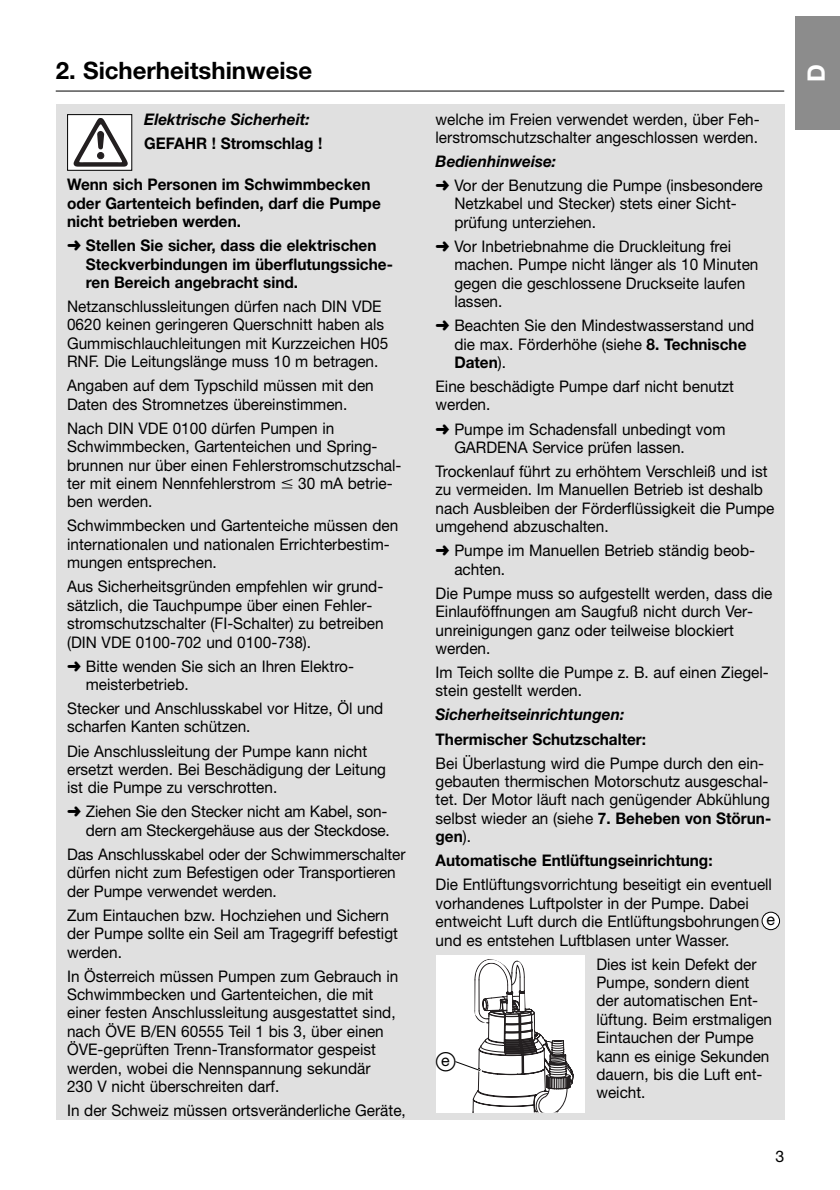
<style>
.page{position:relative;width:840px;height:1190px;background:#fff}
.page>*{position:absolute;margin:0;border:0;box-sizing:border-box;transform-origin:0 0}
.t1{font:700 24px "Helvetica Neue";color:#000}
.t2{font:700 24px "Helvetica Neue";color:#fff}
.t3{font:20px "European Pi One";color:#fff}
.t4{font:16px/18.4px "Helvetica Neue";color:#000;scale:.96 1}
.t5{font:700 16px/18.4px "Helvetica Neue";color:#000;scale:.96 1}
.t6{font:italic 700 16px "Helvetica Neue";color:#000;scale:.96 1}
.t7{font:16px "Helvetica Neue";color:#000}
.s1{font-family:"European Pi Two"}
.s2{font-weight:700;font-style:italic}
.s3{font-weight:700}
.s4{font-family:"Helvetica Neue";font-size:16px;color:#000}
</style>
<div class="page">
<div style="left:56px;top:105px;width:728px;height:1015px;background:#e0e0e0"></div>
<div style="left:436px;top:955px;width:148px;height:157px;background:#fff"></div>
<div style="left:796px;top:17px;width:44px;height:113px;background:#8c8c8c"></div>
<svg style="left:55px;top:90px;width:730px;height:81px"></svg>
<div style="left:763px;top:913px;width:16px;height:16px;background:#fff;border-radius:50%"></div>
<div style="left:762px;top:912px;width:18px;height:18px;border:2px solid #000;border-radius:50%"></div>
<svg style="left:449px;top:959px;width:125px;height:153px"></svg>
<h1 class="t1" style="left:56px;top:62px;width:258px">2. Sicherheitshinweise</h1>
<h1 class="t2" style="left:808px;top:82px;width:19px;rotate:-90deg">D</h1>
<p class="t6" style="left:144px;top:113px;width:174px">Elektrische Sicherheit:</p>
<p class="t5" style="left:144px;top:135px;width:187px">GEFAHR ! Stromschlag !</p>
<p class="t5" style="left:67px;top:177px;width:328px">Wenn sich Personen im Schwimmbecken oder Gartenteich befinden, darf die Pumpe nicht betrieben werden.</p>
<p class="t5" style="left:86px;top:238px;width:321px;text-indent:-19px">➜ Stellen Sie sicher, dass die elektrischen<br>Steckverbindungen im überflutungssiche&shy;ren Bereich angebracht sind.</p>
<p class="t4" style="left:67px;top:299px;width:336px">Netzanschlussleitungen dürfen nach DIN VDE 0620 keinen geringeren Querschnitt haben als Gummischlauchleitungen mit Kurzzeichen H05<br>RNF. Die Leitungslänge muss 10 m betragen.</p>
<p class="t4" style="left:67px;top:378px;width:321px">Angaben auf dem Typschild müssen mit den<br>Daten des Stromnetzes übereinstimmen.</p>
<p class="t4" style="left:67px;top:420px;width:350px">Nach DIN VDE 0100 dürfen Pumpen in Schwimmbecken, Gartenteichen und Spring&shy;brunnen nur über einen Fehlerstromschutzschal&shy;ter mit einem Nennfehlerstrom <span class="s1">-</span> 30 mA betrie&shy;ben werden.</p>
<p class="t4" style="left:67px;top:518px;width:346px">Schwimmbecken und Gartenteiche müssen den internationalen und nationalen Errichterbestim&shy;mungen entsprechen.</p>
<p class="t4" style="left:67px;top:579px;width:331px">Aus Sicherheitsgründen empfehlen wir grund&shy;sätzlich, die Tauchpumpe über einen Fehler&shy;stromschutzschalter (FI-Schalter) zu betreiben (DIN VDE 0100-702 und 0100-738).</p>
<p class="t4" style="left:86px;top:658px;width:281px;text-indent:-19px">➜ Bitte wenden Sie sich an Ihren Elektro&shy;meisterbetrieb.</p>
<p class="t4" style="left:67px;top:701px;width:331px">Stecker und Anschlusskabel vor Hitze, Öl und scharfen Kanten schützen.</p>
<p class="t4" style="left:67px;top:743px;width:334px">Die Anschlussleitung der Pumpe kann nicht ersetzt werden. Bei Beschädigung der Leitung ist die Pumpe zu verschrotten.</p>
<p class="t4" style="left:67px;top:804px;width:338px;text-align:right">➜ Ziehen Sie den Stecker nicht am Kabel, son&shy;dern am Steckergehäuse aus der Steckdose.</p>
<p class="t4" style="left:67px;top:847px;width:354px">Das Anschlusskabel oder der Schwimmerschalter dürfen nicht zum Befestigen oder Transportieren der Pumpe verwendet werden.</p>
<p class="t4" style="left:67px;top:907px;width:346px">Zum Eintauchen bzw. Hochziehen und Sichern der Pumpe sollte ein Seil am Tragegriff befestigt werden.</p>
<p class="t4" style="left:67px;top:968px;width:347px">In Österreich müssen Pumpen zum Gebrauch in Schwimmbecken und Gartenteichen, die mit einer festen Anschlussleitung ausgestattet sind, nach ÖVE B/EN 60555 Teil 1 bis 3, über einen ÖVE-geprüften Trenn-Transformator gespeist werden, wobei die Nennspannung sekundär 230 V nicht überschreiten darf.</p>
<p class="t4" style="left:67px;top:1103px;width:354px">In der Schweiz müssen ortsveränderliche Geräte,</p>
<p class="t4" style="left:436px;top:111px;width:339px">welche im Freien verwendet werden, über Feh&shy;lerstromschutzschalter angeschlossen werden.</p>
<p class="t4" style="left:436px;top:151px;width:342px;line-height:24px"><span class="s2">Bedienhinweise:<br></span>➜ Vor der Benutzung die Pumpe (insbesondere</p>
<p class="t4" style="left:454px;top:196px;width:296px">Netzkabel und Stecker) stets einer Sicht&shy;prüfung unterziehen.</p>
<p class="t4" style="left:454px;top:239px;width:318px;text-indent:-19px">➜ Vor Inbetriebnahme die Druckleitung frei machen. Pumpe nicht länger als 10 Minuten gegen die geschlossene Druckseite laufen lassen.</p>
<p class="t4" style="left:454px;top:318px;width:314px;text-indent:-19px">➜ Beachten Sie den Mindestwasserstand und die max. Förderhöhe (siehe <span class="s3">8. Technische<br>Daten</span>).</p>
<p class="t4" style="left:436px;top:379px;width:312px">Eine beschädigte Pumpe darf nicht benutzt werden.</p>
<p class="t4" style="left:454px;top:421px;width:284px;text-indent:-19px">➜ Pumpe im Schadensfall unbedingt vom<br>GARDENA Service prüfen lassen.</p>
<p class="t4" style="left:436px;top:464px;width:355px">Trockenlauf führt zu erhöhtem Verschleiß und ist zu vermeiden. Im Manuellen Betrieb ist deshalb nach Ausbleiben der Förderflüssigkeit die Pumpe umgehend abzuschalten.</p>
<p class="t4" style="left:454px;top:543px;width:315px;text-indent:-19px">➜ Pumpe im Manuellen Betrieb ständig beob&shy;achten.</p>
<p class="t4" style="left:436px;top:585px;width:352px">Die Pumpe muss so aufgestellt werden, dass die Einlauföffnungen am Saugfuß nicht durch Ver&shy;unreinigungen ganz oder teilweise blockiert werden.</p>
<p class="t4" style="left:436px;top:665px;width:349px">Im Teich sollte die Pumpe z. B. auf einen Ziegel&shy;stein gestellt werden.</p>
<p class="t6" style="left:436px;top:709px;width:198px">Sicherheitseinrichtungen:</p>
<p class="t5" style="left:436px;top:731px;width:221px">Thermischer Schutzschalter:</p>
<p class="t4" style="left:436px;top:755px;width:351px">Bei Überlastung wird die Pumpe durch den ein&shy;gebauten thermischen Motorschutz ausgeschal&shy;tet. Der Motor läuft nach genügender Abkühlung selbst wieder an (siehe <span class="s3">7. Beheben von Störun&shy;gen</span>).</p>
<p class="t5" style="left:436px;top:853px;width:290px">Automatische Entlüftungseinrichtung:</p>
<p class="t4" style="left:436px;top:877px;width:352px">Die Entlüftungsvorrichtung beseitigt ein eventuell vorhandenes Luftpolster in der Pumpe. Dabei entweicht Luft durch die Entlüftungsbohrungen und es entstehen Luftblasen unter Wasser.</p>
<p class="t4" style="left:596px;top:956px;width:185px">Dies ist kein Defekt der<br>Pumpe, sondern dient der automatischen Ent&shy;lüftung. Beim erstmaligen<br>Eintauchen der Pumpe kann es einige Sekunden dauern, bis die Luft ent&shy;weicht.</p>
<p class="t7" style="left:766px;top:914px;width:10px">e</p>
<p class="t3" style="left:436px;top:1051px;width:21px">-<span class="s4">e</span></p>
<p class="t7" style="left:775px;top:1151px;width:10px">3</p>
</div>
